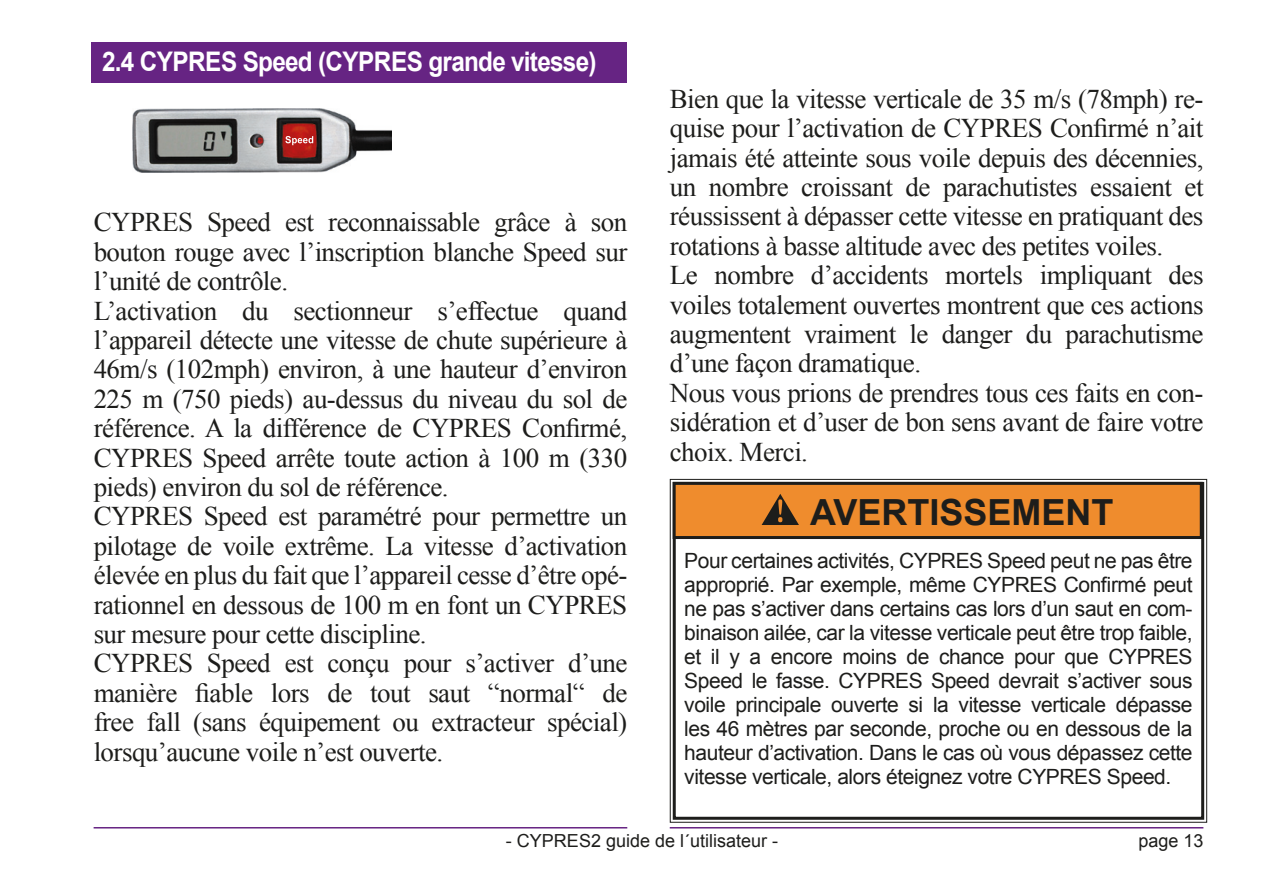
<style>
.page{position:relative;width:1263px;height:893px;background:#fff}
.page>*{position:absolute;margin:0;border:0;box-sizing:border-box;transform-origin:0 0}
.t1{font:700 36px "Arial";color:#1d1d1b}
.t2{font:27px/29.4px "Times New Roman";letter-spacing:-.02em;color:#1d1d1b}
.t3{font:700 27px "Arial";letter-spacing:-.03em;color:#fff;scale:.9 1}
.t4{font:21px/24px "Arial";letter-spacing:-.02em;color:#1d1d1b;text-align:justify}
.t5{font:18px "Arial";color:#1d1d1b}
</style>
<div class="page">
<hr style="left:94px;top:827px;width:533px;height:1px;background:#662483">
<hr style="left:670px;top:827px;width:533px;height:1px;background:#662483">
<div style="left:92px;top:42px;width:535px;height:40px;background:#662483"></div>
<img style="left:133px;top:109px;width:259px;height:63px">
<img style="left:285px;top:136px;width:28px;height:9px">
<svg style="left:669px;top:478px;width:539px;height:345px"></svg>
<div style="left:673px;top:482px;width:531px;height:338px;border:3px solid #1d1d1b"></div>
<div style="left:674px;top:483px;width:527px;height:54px;background:#ef8c2d"></div>
<div style="left:673px;top:482px;width:530px;height:57px;border:3px solid #1d1d1b"></div>
<svg style="left:762px;top:494px;width:37px;height:31px"></svg>
<p class="t3" style="left:102px;top:43px;width:551px">2.4 CYPRES Speed (CYPRES grande vitesse)</p>
<p class="t2" style="left:94px;top:207px;width:535px">CYPRES Speed est reconnaissable grâce à son bouton rouge avec l’inscription blanche Speed sur l’unité de contrôle.<br>L’activation du sectionneur s’effectue quand l’appareil détecte une vitesse de chute supérieure à 46m/s (102mph) environ, à une hauteur d’environ 225 m (750 pieds) au-dessus du niveau du sol de référence. A la différence de CYPRES Confirmé, CYPRES Speed arrête toute action à 100 m (330 pieds) environ du sol de référence.<br>CYPRES Speed est paramétré pour permettre un pilotage de voile extrême. La vitesse d’activation élevée en plus du fait que l’appareil cesse d’être opé&shy;rationnel en dessous de 100 m en font un CYPRES sur mesure pour cette discipline.<br>CYPRES Speed est conçu pour s’activer d’une manière fiable lors de tout saut “normal“ de free fall (sans équipement ou extracteur spécial) lorsqu’aucune voile n’est ouverte.</p>
<p class="t2" style="left:670px;top:84px;width:535px">Bien que la vitesse verticale de 35 m/s (78mph) re&shy;quise pour l’activation de CYPRES Confirmé n’ait jamais été atteinte sous voile depuis des décennies, un nombre croissant de parachutistes essaient et réussissent à dépasser cette vitesse en pratiquant des rotations à basse altitude avec des petites voiles.<br>Le nombre d’accidents mortels impliquant des voiles totalement ouvertes montrent que ces actions augmentent vraiment le danger du parachutisme d’une façon dramatique.<br>Nous vous prions de prendres tous ces faits en con&shy;sidération et d’user de bon sens avant de faire votre choix. Merci.</p>
<h1 class="t1" style="left:810px;top:488px;width:305px">AVERTISSEMENT</h1>
<p class="t4" style="left:684px;top:549px;width:510px">Pour certaines activités, CYPRES Speed peut ne pas être approprié. Par exemple, même CYPRES Confirmé peut ne pas s’activer dans certains cas lors d’un saut en com&shy;binaison ailée, car la vitesse verticale peut être trop faible, et il y a encore moins de chance pour que CYPRES Speed le fasse. CYPRES Speed devrait s’activer sous voile principale ouverte si la vitesse verticale dépasse les 46 mètres par seconde, proche ou en dessous de la hauteur d’activation. Dans le cas où vous dépassez cette vitesse verticale, alors éteignez votre CYPRES Speed.</p>
<p class="t5" style="left:506px;top:829px;width:274px">- CYPRES2 guide de l´utilisateur -</p>
<p class="t5" style="left:1138px;top:829px;width:67px">page 13</p>
</div>
